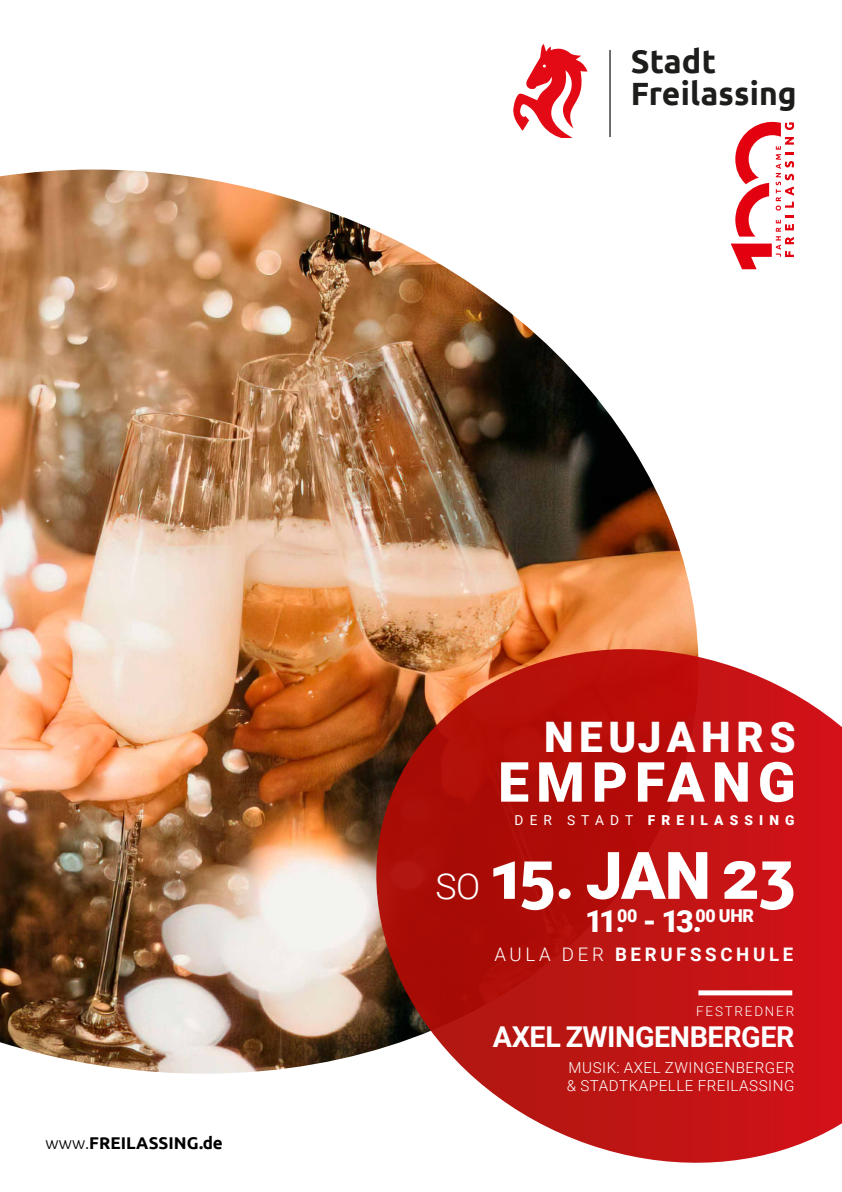
<style>
.page{position:relative;width:842px;height:1192px;background:#fff}
.page>*{position:absolute;margin:0;border:0;box-sizing:border-box;transform-origin:0 0}
.t1{font:900 65.7px "Roboto";letter-spacing:-.02em;color:#fff}
.t2{font:900 55.35px "Roboto";letter-spacing:.13em;color:#fff}
.t3{font:900 42.05px "Roboto";letter-spacing:.135em;color:#fff}
.t4{font:700 32.8px "Ubuntu";letter-spacing:.005em;color:#1d1d1c}
.t5{font:700 32.15px "Ubuntu";letter-spacing:.005em;color:#1d1d1c}
.t6{font:900 30.45px "Roboto";color:#fff}
.t7{font:700 28.7px "Roboto";letter-spacing:-.015em;color:#fff}
.t8{font:700 18.65px "Roboto";letter-spacing:.195em;color:#fff}
.t9{font:700 17px "Ubuntu";color:#000}
.t10{font:300 15.15px/18.4px "Roboto";letter-spacing:.035em;color:#fff}
.t11{font:900 13.7px "Roboto";letter-spacing:.445em;color:#fff}
.t12{font:300 13.45px "Roboto";letter-spacing:.135em;color:#fff}
.s1{font-weight:300}
.s2{font-weight:400}
.s3{font-weight:300;font-size:35.7px}
</style>
<div class="page">
<img style="left:0;top:170px;width:698px;height:904px">
<svg style="left:376px;top:649px;width:466px;height:514px;background:#bf2d29"></svg>
<div style="left:698px;top:990px;width:94px;height:5px;background:#fff"></div>
<svg style="left:731px;top:122px;width:63px;height:147px"></svg>
<hr style="left:609px;top:50px;width:2px;height:87px;background:#1d1d1c">
<svg style="left:513px;top:44px;width:74px;height:93px"></svg>
<h3 class="t4" style="left:631px;top:41px;width:87px">Stadt</h3>
<h3 class="t5" style="left:631px;top:74px;width:167px">Freilassing</h3>
<p class="t9" style="left:45px;top:1132px;width:179px"><span class="s1">www.</span>FREILASSING.de</p>
<h3 class="t3" style="left:544px;top:708px;width:253px">NEUJAHRS</h3>
<h2 class="t2" style="left:498px;top:743px;width:299px">EMPFANG</h2>
<p class="t11" style="left:515px;top:811px;width:281px"><span class="s2">DER STADT</span> FREILASSING</p>
<h1 class="t1" style="left:435px;top:829px;width:361px"><span class="s3">SO</span> 15. JAN 23</h1>
<h3 class="t6" style="left:585px;top:900px;width:171px">11.<sup>00</sup> - 13.<sup>00</sup> <sup>UHR</sup></h3>
<p class="t8" style="left:494px;top:941px;width:300px"><span class="s1">AULA DER</span> BERUFSSCHULE</p>
<p class="t12" style="left:696px;top:1002px;width:99px">FESTREDNER</p>
<h3 class="t7" style="left:493px;top:1017px;width:303px">AXEL ZWINGENBERGER</h3>
<p class="t10" style="left:567px;top:1057px;width:229px">MUSIK: AXEL ZWINGENBERGER &amp; STADTKAPELLE FREILASSING</p>
</div>
